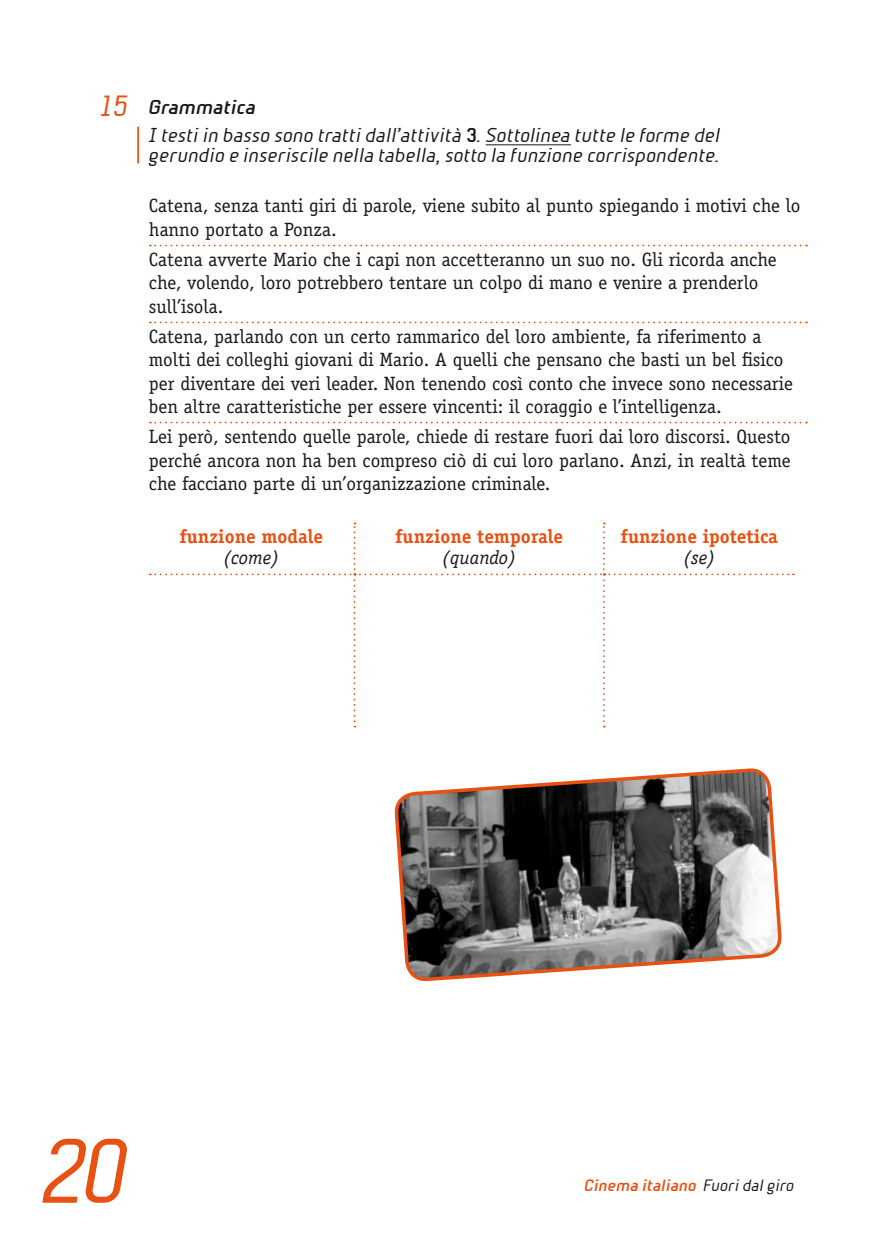
<style>
.page{position:relative;width:869px;height:1241px;background:#fff}
.page>*{position:absolute;margin:0;border:0;box-sizing:border-box;transform-origin:0 0}
.t1{font:italic 87.5px "Beta Sans";color:#e75113}
.t2{font:italic 28px "Beta Sans";color:#e75113}
.t3{font:19.25px/23.1px "Officina Serif Std";color:#1a171c}
.t4{font:italic 19.25px/28px "Beta Sans";color:#1a171c}
.t5{font:700 19.25px "Officina Serif Std";color:#e75113}
.t6{font:italic 19.25px "Officina Serif Std";color:#1a171c}
.t7{font:italic 700 15.75px "Beta Sans";color:#e75113}
.s1{font-weight:700}
.s2{font-weight:700;font-style:normal}
.s3{font-weight:400;color:#1a171c}
</style>
<div class="page">
<hr style="left:485px;top:144px;width:85px;height:1px;background:#1a171c">
<svg style="left:150px;top:244px;width:656px;height:2px"></svg>
<svg style="left:150px;top:321px;width:656px;height:2px"></svg>
<svg style="left:150px;top:421px;width:656px;height:2px"></svg>
<svg style="left:150px;top:522px;width:643px;height:205px"></svg>
<hr style="left:137px;top:127px;width:2px;height:36px;background:#e75113">
<svg style="left:395px;top:687px;width:385px;height:295px"></svg>
<h2 class="t2" style="left:99px;top:89px;width:31px">15</h2>
<p class="t4" style="left:149px;top:93px;width:572px"><span class="s1">Grammatica<br></span>I testi in basso sono tratti dall’attività <span class="s2">3</span>. Sottolinea tutte le forme del</p>
<p class="t4" style="left:149px;top:140px;width:572px">gerundio e inseriscile nella tabella, sotto la funzione corrispondente.</p>
<p class="t3" style="left:149px;top:194px;width:652px">Catena, senza tanti giri di parole, viene subito al punto spiegando i motivi che lo hanno portato a Ponza.</p>
<p class="t3" style="left:149px;top:248px;width:629px">Catena avverte Mario che i capi non accetteranno un suo no. Gli ricorda anche che, volendo, loro potrebbero tentare un colpo di mano e venire a prenderlo sull’isola.</p>
<p class="t3" style="left:149px;top:325px;width:645px">Catena, parlando con un certo rammarico del loro ambiente, fa riferimento a molti dei colleghi giovani di Mario. A quelli che pensano che basti un bel fisico per diventare dei veri leader. Non tenendo così conto che invece sono necessarie ben altre caratteristiche per essere vincenti: il coraggio e l’intelligenza.</p>
<p class="t3" style="left:149px;top:425px;width:643px;text-align:justify">Lei però, sentendo quelle parole, chiede di restare fuori dai loro discorsi. Questo perché ancora non ha ben compreso ciò di cui loro parlano. Anzi, in realtà teme che facciano parte di un’organizzazione criminale.</p>
<p class="t5" style="left:179px;top:525px;width:145px">funzione modale</p>
<p class="t6" style="left:223px;top:547px;width:58px">(come)</p>
<p class="t5" style="left:395px;top:525px;width:169px">funzione temporale</p>
<p class="t6" style="left:441px;top:547px;width:76px">(quando)</p>
<p class="t5" style="left:620px;top:525px;width:159px">funzione ipotetica</p>
<p class="t6" style="left:682px;top:547px;width:34px">(se)</p>
<h1 class="t1" style="left:41px;top:1119px;width:91px">20</h1>
<p class="t7" style="left:584px;top:1176px;width:211px">Cinema italiano <span class="s3">Fuori dal giro</span></p>
</div>
